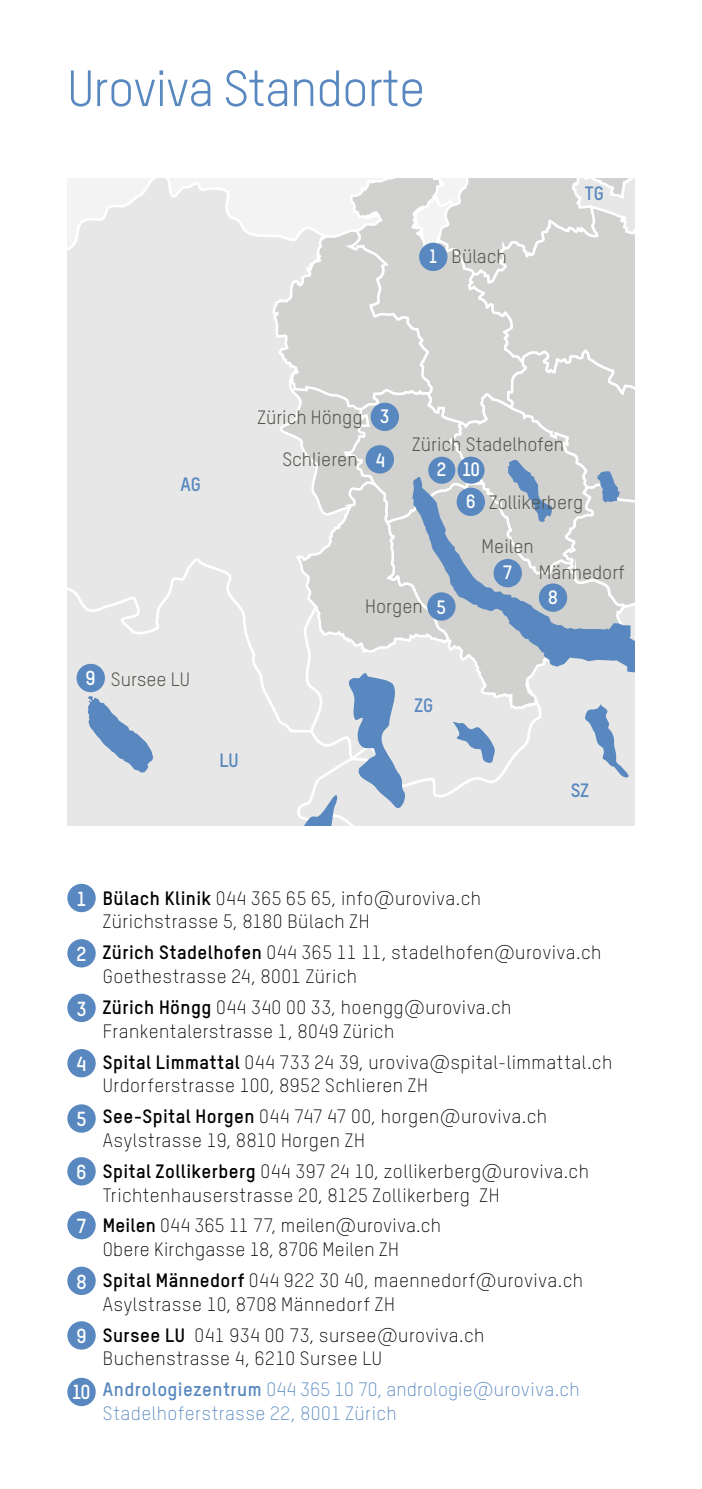
<style>
.page{position:relative;width:702px;height:1489px;background:#fff}
.page>*{position:absolute;margin:0;border:0;box-sizing:border-box;transform-origin:0 0}
.t1{font:50px "TSTAR";letter-spacing:-.02em;color:#5888bf}
.t2{font:700 20px "TSTAR";color:#fff}
.t3{font:300 19px/23.8px "TSTAR";letter-spacing:.025em;color:#000}
.t4{font:19px "TSTAR";color:#57544b}
.t5{font:300 19px/23.8px "TSTAR";letter-spacing:.025em;color:#5888bf}
.t6{font:700 19px "TSTAR";color:#5888bf}
.t7{font:700 19px "TSTAR";color:#fff}
.t8{font:700 19px "TSTAR";color:#fff;scale:.91 1}
.s1{font-weight:700;color:#fff}
.s2{font-weight:700;font-size:20px;color:#fff}
.s3{font-weight:700}
</style>
<div class="page">
<div style="left:67px;top:883px;width:29px;height:29px;background:#5888bf;border-radius:50%"></div>
<div style="left:67px;top:939px;width:29px;height:28px;background:#5888bf;border-radius:50%"></div>
<div style="left:67px;top:993px;width:29px;height:29px;background:#5888bf;border-radius:50%"></div>
<div style="left:67px;top:1048px;width:29px;height:29px;background:#5888bf;border-radius:50%"></div>
<div style="left:67px;top:1104px;width:29px;height:28px;background:#5888bf;border-radius:50%"></div>
<div style="left:67px;top:1157px;width:29px;height:28px;background:#5888bf;border-radius:50%"></div>
<div style="left:67px;top:1210px;width:29px;height:29px;background:#5888bf;border-radius:50%"></div>
<div style="left:67px;top:1266px;width:29px;height:28px;background:#5888bf;border-radius:50%"></div>
<div style="left:67px;top:1321px;width:29px;height:28px;background:#5888bf;border-radius:50%"></div>
<div style="left:67px;top:1377px;width:29px;height:28px;background:#5888bf;border-radius:50%"></div>
<div style="left:67px;top:734px;width:167px;height:91px;background:#e7e7e7"></div>
<div style="left:67px;top:179px;width:167px;height:555px;background:#e7e7e7"></div>
<svg style="left:87px;top:695px;width:66px;height:77px;background:#a9bed5"></svg>
<svg style="left:234px;top:179px;width:400px;height:646px;background:#d5d8da"></svg>
<div style="left:77px;top:663px;width:28px;height:29px;background:#5888bf;border-radius:50%"></div>
<div style="left:493px;top:559px;width:29px;height:28px;background:#5888bf;border-radius:50%"></div>
<div style="left:427px;top:592px;width:28px;height:28px;background:#5888bf;border-radius:50%"></div>
<div style="left:539px;top:583px;width:28px;height:28px;background:#5888bf;border-radius:50%"></div>
<div style="left:456px;top:487px;width:29px;height:29px;background:#5888bf;border-radius:50%"></div>
<div style="left:428px;top:456px;width:27px;height:28px;background:#5888bf;border-radius:50%"></div>
<div style="left:457px;top:456px;width:27px;height:27px;background:#5888bf;border-radius:50%"></div>
<div style="left:370px;top:402px;width:29px;height:29px;background:#5888bf;border-radius:50%"></div>
<div style="left:365px;top:445px;width:29px;height:28px;background:#5888bf;border-radius:50%"></div>
<div style="left:419px;top:243px;width:28px;height:28px;background:#5888bf;border-radius:50%"></div>
<h1 class="t1" style="left:67px;top:58px;width:359px">Uroviva Standorte</h1>
<p class="t8" style="left:429px;top:244px;width:11px">1</p>
<p class="t4" style="left:451px;top:245px;width:57px">Bülach</p>
<p class="t6" style="left:585px;top:181px;width:21px">TG</p>
<p class="t6" style="left:180px;top:472px;width:22px">AG</p>
<p class="t4" style="left:257px;top:405px;width:107px">Zürich Höngg</p>
<p class="t7" style="left:380px;top:404px;width:11px">3</p>
<p class="t4" style="left:282px;top:448px;width:104px">Schlieren <span class="s1">4</span></p>
<p class="t4" style="left:412px;top:433px;width:153px">Zürich Stadelhofen</p>
<p class="t7" style="left:437px;top:458px;width:45px">2 10</p>
<p class="t4" style="left:86px;top:668px;width:106px"><span class="s2">9</span> Sursee LU</p>
<p class="t6" style="left:219px;top:749px;width:21px">LU</p>
<p class="t4" style="left:365px;top:594px;width:59px">Horgen</p>
<p class="t7" style="left:436px;top:595px;width:11px">5</p>
<p class="t7" style="left:466px;top:490px;width:11px">6</p>
<p class="t4" style="left:489px;top:491px;width:96px">Zollikerberg</p>
<p class="t4" style="left:481px;top:534px;width:54px">Meilen</p>
<p class="t7" style="left:503px;top:561px;width:11px">7</p>
<p class="t4" style="left:539px;top:560px;width:87px">Männedorf</p>
<p class="t7" style="left:548px;top:585px;width:11px">8</p>
<p class="t6" style="left:414px;top:694px;width:20px">ZG</p>
<p class="t6" style="left:571px;top:778px;width:20px">SZ</p>
<p class="t2" style="left:76px;top:886px;width:12px">1</p>
<p class="t2" style="left:76px;top:941px;width:11px">2</p>
<p class="t2" style="left:76px;top:996px;width:12px">3</p>
<p class="t2" style="left:76px;top:1051px;width:12px">4</p>
<p class="t2" style="left:76px;top:1106px;width:11px">5</p>
<p class="t2" style="left:76px;top:1159px;width:12px">6</p>
<p class="t2" style="left:76px;top:1213px;width:11px">7</p>
<p class="t2" style="left:76px;top:1269px;width:12px">8</p>
<p class="t2" style="left:76px;top:1323px;width:12px">9</p>
<p class="t2" style="left:72px;top:1379px;width:20px">10</p>
<p class="t3" style="left:103px;top:886px;width:380px"><span class="s3">Bülach Klinik</span> 044 365 65 65, info@uroviva.ch<br>Zürichstrasse 5, 8180 Bülach ZH</p>
<p class="t3" style="left:103px;top:940px;width:500px"><span class="s3">Zürich Stadelhofen</span> 044 365 11 11, stadelhofen@uroviva.ch<br>Goethestrasse 24, 8001 Zürich</p>
<p class="t3" style="left:103px;top:995px;width:410px"><span class="s3">Zürich Höngg</span> 044 340 00 33, hoengg@uroviva.ch<br>Frankentalerstrasse 1, 8049 Zürich</p>
<p class="t3" style="left:103px;top:1049px;width:511px"><span class="s3">Spital Limmattal</span> 044 733 24 39, uroviva@spital-limmattal.ch<br>Urdorferstrasse 100, 8952 Schlieren ZH</p>
<p class="t3" style="left:103px;top:1104px;width:446px"><span class="s3">See-Spital Horgen</span> 044 747 47 00, horgen@uroviva.ch<br>Asylstrasse 19, 8810 Horgen ZH</p>
<p class="t3" style="left:103px;top:1158px;width:487px"><span class="s3">Spital Zollikerberg</span> 044 397 24 10, zollikerberg@uroviva.ch<br>Trichtenhauserstrasse 20, 8125 Zollikerberg ZH</p>
<p class="t3" style="left:103px;top:1213px;width:340px"><span class="s3">Meilen</span> 044 365 11 77, meilen@uroviva.ch<br>Obere Kirchgasse 18, 8706 Meilen ZH</p>
<p class="t3" style="left:103px;top:1268px;width:481px"><span class="s3">Spital Männedorf</span> 044 922 30 40, maennedorf@uroviva.ch<br>Asylstrasse 10, 8708 Männedorf ZH</p>
<p class="t3" style="left:103px;top:1322px;width:383px"><span class="s3">Sursee LU</span> 041 934 00 73, sursee@uroviva.ch<br>Buchenstrasse 4, 6210 Sursee LU</p>
<p class="t5" style="left:103px;top:1377px;width:478px"><span class="s3">Andrologiezentrum</span> 044 365 10 70, andrologie@uroviva.ch<br>Stadelhoferstrasse 22, 8001 Zürich</p>
</div>
